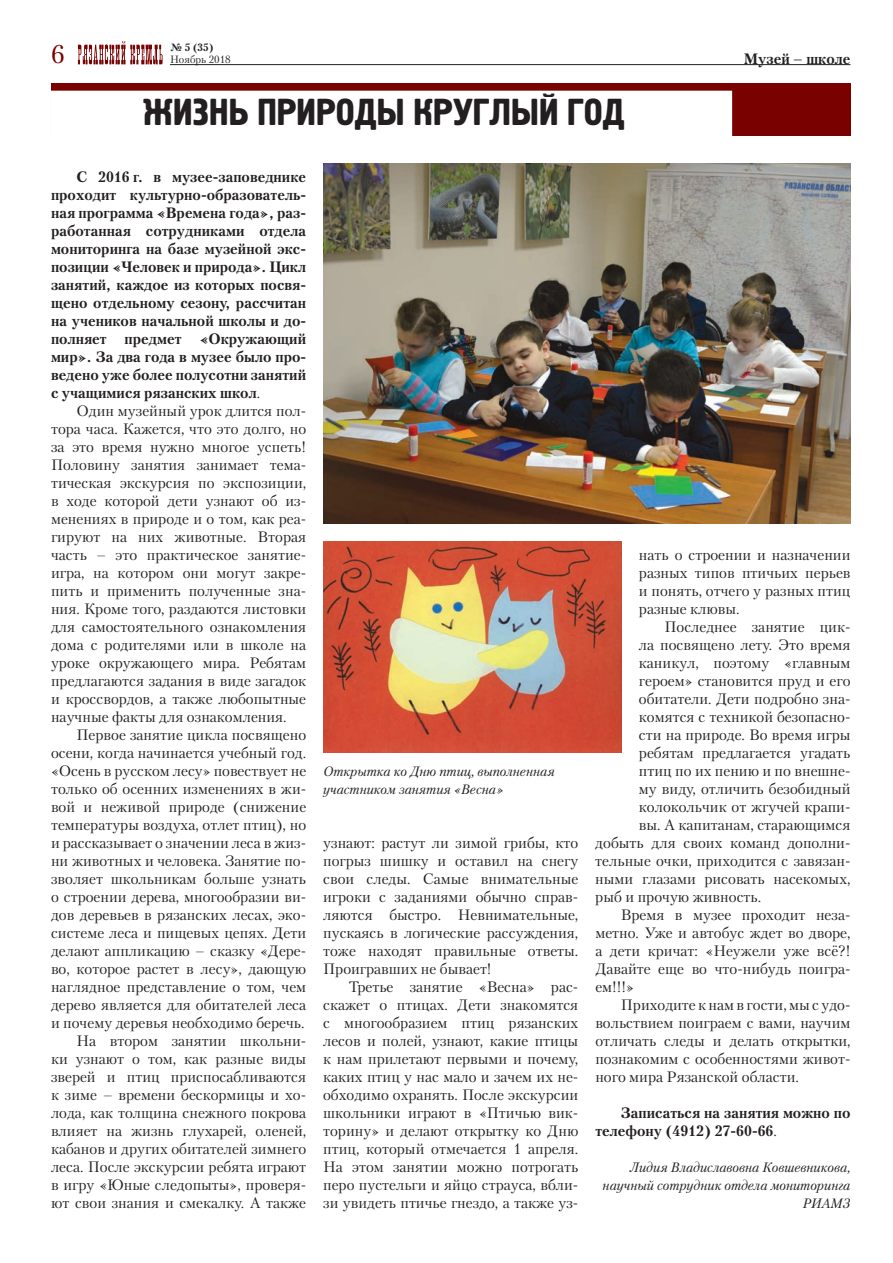
<style>
.page{position:relative;width:893px;height:1263px;background:#fff}
.page>*{position:absolute;margin:0;border:0;box-sizing:border-box;transform-origin:0 0}
.t1{font:37.5px "Hermes C";color:#231f20}
.t2{font:25.5px "Petersburg C";color:#790100}
.t3{font:15px/18px "Petersburg C";color:#231f20;text-align:justify}
.t4{font:700 15px/18px "Petersburg C";color:#231f20;text-align:justify}
.t5{font:italic 13.5px/18px "Petersburg C";color:#231f20}
.t6{font:10.5px "Petersburg C";color:#231f20}
.t7{font:700 10.5px "Petersburg C";color:#231f20}
.s1{font-weight:400}
</style>
<div class="page">
<svg style="left:78px;top:41px;width:85px;height:23px"></svg>
<hr style="left:170px;top:64px;width:680px;height:1px;background:#231f20">
<div style="left:52px;top:83px;width:799px;height:53px;background:#790100"></div>
<div style="left:51px;top:91px;width:681px;height:55px;background:#fff"></div>
<img style="left:323px;top:164px;width:528px;height:360px">
<img style="left:323px;top:542px;width:299px;height:211px">
<h2 class="t2" style="left:51px;top:39px;width:15px">6</h2>
<p class="t7" style="left:170px;top:40px;width:45px">№ 5 (35)</p>
<p class="t6" style="left:170px;top:53px;width:62px">Ноябрь 2018</p>
<p class="t4" style="left:744px;top:49px;width:108px">Музей – школе</p>
<h1 class="t1" style="left:143px;top:91px;width:483px">ЖИЗНЬ ПРИРОДЫ КРУГЛ ЫЙ ГОД</h1>
<p class="t4" style="left:51px;top:167px;width:257px;text-indent:26px">С 2016 г. в музее-заповеднике проходит культурно-образователь&shy;ная программа «Времена года», раз&shy;работанная сотрудниками отдела мониторинга на базе музейной экс&shy;позиции «Человек и природа». Цикл занятий, каждое из которых посвя&shy;щено отдельному сезону, рассчитан на учеников начальной школы и до&shy;полняет предмет «Окружающий мир». За два года в музее было про&shy;ведено уже более полусотни занятий с учащимися рязанских школ<span class="s1">.</span></p>
<p class="t3" style="left:51px;top:401px;width:257px;text-indent:26px">Один музейный урок длится пол&shy;тора часа. Кажется, что это долго, но за это время нужно многое успеть!<br>Половину занятия занимает тема&shy;тическая экскурсия по экспозиции, в ходе которой дети узнают об из&shy;менениях в природе и о том, как реа&shy;гируют на них животные. Вторая часть – это практическое занятие&shy;игра, на котором они могут закре&shy;пить и применить полученные зна&shy;ния. Кроме того, раздаются листовки для самостоятельного ознакомления дома с родителями или в школе на уроке окружающего мира. Ребятам предлагаются задания в виде загадок и кроссвордов, а также любопытные научные факты для ознакомления.</p>
<p class="t3" style="left:51px;top:725px;width:257px;text-align:right">Первое занятие цикла посвящено осени, когда начинается учебный год. «Осень в русском лесу» повествует не только об осенних изменениях в жи&shy;вой и неживой природе (снижение температуры воздуха, отлет птиц), но и рассказывает о значении леса в жиз&shy;ни животных и человека. Занятие по&shy;зволяет школьникам больше узнать о строении дерева, многообразии ви&shy;дов деревьев в рязанских лесах, эко&shy;системе леса и пищевых цепях. Дети делают аппликацию – сказку «Дере&shy;во, которое растет в лесу», дающую наглядное представление о том, чем дерево является для обитателей леса и почему деревья необходимо беречь.<br>На втором занятии школьни-<br>ки узнают о том, как разные виды зверей и птиц приспосабливаются к зиме – времени бескормицы и хо&shy;лода, как толщина снежного покрова влияет на жизнь глухарей, оленей, кабанов и других обитателей зимнего леса. После экскурсии ребята играют в игру «Юные следопыты», проверя&shy;ют свои знания и смекалку. А также</p>
<p class="t5" style="left:323px;top:762px;width:233px">Открытка ко Дню птиц, выполненная участником занятия «Весна»</p>
<p class="t3" style="left:323px;top:833px;width:257px">узнают: растут ли зимой грибы, кто погрыз шишку и оставил на снегу свои следы. Самые внимательные игроки с заданиями обычно справ&shy;ляются быстро. Невнимательные, пускаясь в логические рассуждения, тоже находят правильные ответы.<br>Проигравших не бывает!</p>
<p class="t3" style="left:323px;top:977px;width:257px;text-indent:26px">Третье занятие «Весна» рас&shy;скажет о птицах. Дети знакомятся с многообразием птиц рязанских лесов и полей, узнают, какие птицы к нам прилетают первыми и почему, каких птиц у нас мало и зачем их не&shy;обходимо охранять. После экскурсии школьники играют в «Птичью вик&shy;торину» и делают открытку ко Дню птиц, который отмечается 1 апреля.<br>На этом занятии можно потрогать перо пустельги и яйцо страуса, вбли&shy;зи увидеть птичье гнездо, а также уз-</p>
<p class="t3" style="left:639px;top:545px;width:213px">нать о строении и назначении разных типов птичьих перьев и понять, отчего у разных птиц разные клювы.</p>
<p class="t3" style="left:639px;top:617px;width:213px;text-indent:26px">Последнее занятие цик&shy;ла посвящено лету. Это время каникул, поэтому «главным героем» становится пруд и его обитатели. Дети подробно зна&shy;комятся с техникой безопасно&shy;сти на природе. Во время игры ребятам предлагается угадать птиц по их пению и по внешне&shy;му виду, отличить безобидный колокольчик от жгучей крапи&shy;вы. А капитанам, старающимся</p>
<p class="t3" style="left:595px;top:833px;width:257px">добыть для своих команд дополни&shy;тельные очки, приходится с завязан&shy;ными глазами рисовать насекомых, рыб и прочую живность.</p>
<p class="t3" style="left:595px;top:905px;width:257px;text-indent:26px">Время в музее проходит неза&shy;метно. Уже и автобус ждет во дворе, а дети кричат: «Неужели уже всё?!<br>Давайте еще во что-нибудь поигра&shy;ем!!!»</p>
<p class="t3" style="left:595px;top:995px;width:257px;text-indent:26px">Приходите к нам в гости, мы с удо&shy;вольствием поиграем с вами, научим отличать следы и делать открытки, познакомим с особенностями живот&shy;ного мира Рязанской области.</p>
<p class="t4" style="left:595px;top:1103px;width:257px;text-indent:26px">Записаться на занятия можно по телефону (4912) 27‑60‑66<span class="s1">.</span></p>
<p class="t5" style="left:603px;top:1158px;width:249px;text-align:right">Лидия Владиславовна Ковшевникова, научный сотрудник отдела мониторинга<br>РИАМЗ</p>
</div>
